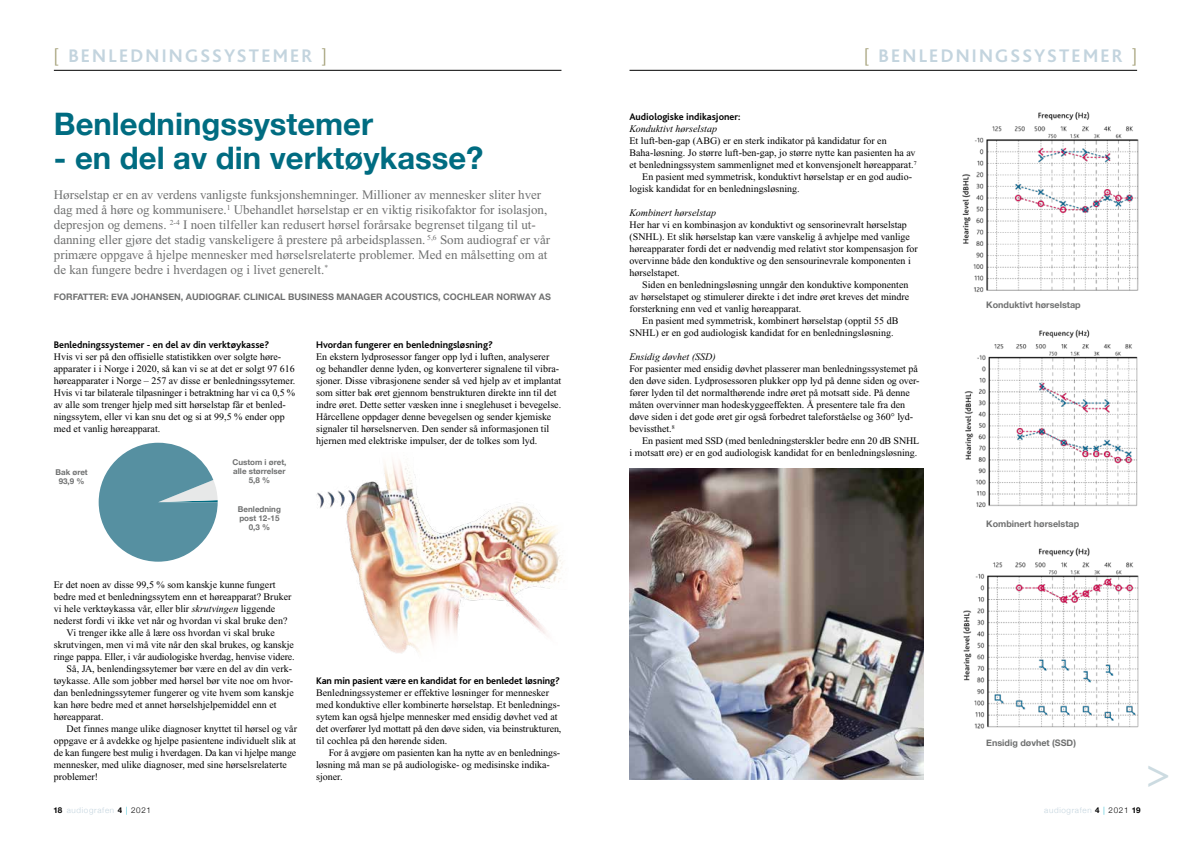
<style>
.page{position:relative;width:1191px;height:842px;background:#fff}
.page>*{position:absolute;margin:0;border:0;box-sizing:border-box;transform-origin:0 0}
.t1{font:700 44.4px "Times New Roman";color:#ccdbe1;scale:.83 1}
.t2{font:700 31px "Helvetica Neue";color:#006c81}
.t3{font:700 19.1px "Bliss";letter-spacing:.12em;color:#c3d4de}
.t4{font:13px/15px "Times New Roman";color:#6f7070}
.t5{font:10px/12px "Times New Roman";color:#000}
.t6{font:700 10px "Bliss";color:#000}
.t7{font:italic 10px "Times New Roman";color:#000}
.t8{font:10px "Times New Roman";letter-spacing:-.02em;color:#000}
.t9{font:700 9px "Helvetica Neue";color:#6f7070}
.t10{font:700 8px/9px "Helvetica Neue";color:#6f7070;text-align:center}
.t11{font:300 8px "Helvetica Neue";letter-spacing:.085em;color:#c3d4de}
.s1{font-family:"Helvetica Neue";font-weight:300;color:#a4a078}
.s2{font-style:italic}
.s3{font-weight:700;color:#000}
.s4{color:#21b8cf}
.s5{color:#000}
</style>
<div class="page">
<hr style="left:54px;top:70px;width:507px;height:1px;background:#000">
<hr style="left:629px;top:70px;width:508px;height:1px;background:#000">
<img style="left:962px;top:111px;width:177px;height:181px">
<img style="left:316px;top:461px;width:247px;height:192px">
<img style="left:629px;top:468px;width:294px;height:312px">
<svg style="left:99px;top:443px;width:119px;height:119px"></svg>
<img style="left:964px;top:329px;width:174px;height:179px">
<img style="left:963px;top:547px;width:176px;height:182px">
<h3 class="t3" style="left:54px;top:46px;width:274px"><span class="s1">[</span> BENLEDNINGSSYSTEMER <span class="s1">]</span></h3>
<h3 class="t3" style="left:864px;top:46px;width:274px"><span class="s1">[</span> BENLEDNINGSSYSTEMER <span class="s1">]</span></h3>
<h2 class="t2" style="left:54px;top:99px;width:321px">Benledningssystemer</h2>
<h2 class="t2" style="left:54px;top:134px;width:431px">- en del av din verktøykasse?</h2>
<p class="t4" style="left:54px;top:187px;width:498px">Hørselstap er en av verdens vanligste funksjonshemninger. Millioner av mennesker sliter hver dag med å høre og kommunisere.<sup>1</sup> Ubehandlet hørselstap er en viktig risikofaktor for isolasjon, depresjon og demens. <sup>2-4</sup> I noen tilfeller kan redusert hørsel forårsake begrenset tilgang til ut&shy;danning eller gjøre det stadig vanskeligere å prestere på arbeidsplassen. <sup>5,6</sup> Som audiograf er vår primære oppgave å hjelpe mennesker med hørselsrelaterte problemer. Med en målsetting om at de kan fungere bedre i hverdagen og i livet generelt.<sup>*</sup></p>
<p class="t9" style="left:54px;top:290px;width:498px">FORFATTER: EVA JOHANSEN, AUDIOGRAF. CLINICAL BUSINESS MANAGER ACOUSTICS, COCHLEAR NORWAY AS</p>
<p class="t6" style="left:54px;top:340px;width:217px">Benledningssystemer - en del av din verktøykasse?</p>
<p class="t5" style="left:54px;top:351px;width:243px">Hvis vi ser på den offisielle statistikken over solgte høre&shy;apparater i i Norge i 2020, så kan vi se at det er solgt 97 616 høreapparater i Norge – 257 av disse er benledningssytemer.<br>Hvis vi tar bilaterale tilpasninger i betraktning har vi ca 0,5 % av alle som trenger hjelp med sitt hørselstap får et benled&shy;ningssytem, eller vi kan snu det og si at 99,5 % ender opp med et vanlig høreapparat.</p>
<p class="t10" style="left:55px;top:468px;width:34px">Bak øret<br>93,9 %</p>
<p class="t10" style="left:232px;top:458px;width:55px">Custom i øret, alle størrelser<br>5,8 %</p>
<p class="t10" style="left:238px;top:504px;width:44px">Benledning post 12-15<br>0,3 %</p>
<p class="t6" style="left:316px;top:340px;width:178px">Hvordan fungerer en benledningsløsning?</p>
<p class="t5" style="left:316px;top:351px;width:247px">En ekstern lydprosessor fanger opp lyd i luften, analyserer og behandler denne lyden, og konverterer signalene til vibra&shy;sjoner. Disse vibrasjonene sender så ved hjelp av et implantat som sitter bak øret gjennom benstrukturen direkte inn til det indre øret. Dette setter væsken inne i sneglehuset i bevegelse.<br>Hårcellene oppdager denne bevegelsen og sender kjemiske signaler til hørselsnerven. Den sender så informasjonen til hjernen med elektriske impulser, der de tolkes som lyd.</p>
<p class="t5" style="left:54px;top:579px;width:223px">Er det noen av disse 99,5 % som kanskje kunne fungert</p>
<p class="t5" style="left:54px;top:591px;width:239px">bedre med et benledningssytem enn et høreapparat? Bruker</p>
<p class="t5" style="left:54px;top:603px;width:223px">vi hele verktøykassa vår, eller blir <span class="s2">skrutvingen</span> liggende</p>
<p class="t5" style="left:54px;top:615px;width:235px">nederst fordi vi ikke vet når og hvordan vi skal bruke den?</p>
<p class="t5" style="left:67px;top:627px;width:210px">Vi trenger ikke alle å lære oss hvordan vi skal bruke</p>
<p class="t5" style="left:54px;top:639px;width:242px">skrutvingen, men vi må vite når den skal brukes, og kanskje</p>
<p class="t5" style="left:54px;top:651px;width:242px">ringe pappa. Eller, i vår audiologiske hverdag, henvise videre.</p>
<p class="t5" style="left:67px;top:663px;width:227px">Så, JA, benlendingssytemer bør være en del av din verk-</p>
<p class="t5" style="left:54px;top:675px;width:241px">tøykasse. Alle som jobber med hørsel bør vite noe om hvor-</p>
<p class="t5" style="left:54px;top:687px;width:241px">dan benledningssytemer fungerer og vite hvem som kanskje</p>
<p class="t5" style="left:54px;top:699px;width:224px">kan høre bedre med et annet hørselshjelpemiddel enn et</p>
<p class="t5" style="left:54px;top:711px;width:51px">høreapparat.</p>
<p class="t5" style="left:67px;top:723px;width:232px">Det finnes mange ulike diagnoser knyttet til hørsel og vår</p>
<p class="t5" style="left:54px;top:735px;width:244px">oppgave er å avdekke og hjelpe pasientene individuelt slik at</p>
<p class="t8" style="left:54px;top:747px;width:244px">de kan fungere best mulig i hverdagen. Da kan vi hjelpe mange</p>
<p class="t5" style="left:54px;top:759px;width:235px">mennesker, med ulike diagnoser, med sine hørselsrelaterte</p>
<p class="t5" style="left:54px;top:771px;width:46px">problemer!</p>
<p class="t6" style="left:316px;top:676px;width:245px">Kan min pasient være en kandidat for en benledet løsning?</p>
<p class="t5" style="left:316px;top:687px;width:247px">Benledningssystemer er effektive løsninger for mennesker med konduktive eller kombinerte hørselstap. Et benlednings&shy;sytem kan også hjelpe mennesker med ensidig døvhet ved at det overfører lyd mottatt på den døve siden, via beinstrukturen, til cochlea på den hørende siden.</p>
<p class="t5" style="left:316px;top:747px;width:245px;text-indent:13px">For å avgjøre om pasienten kan ha nytte av en benlednings&shy;løsning må man se på audiologiske- og medisinske indika&shy;sjoner.</p>
<p class="t6" style="left:629px;top:112px;width:112px">Audiologiske indikasjoner:</p>
<p class="t7" style="left:629px;top:123px;width:89px">Konduktivt hørselstap</p>
<p class="t5" style="left:629px;top:135px;width:259px">Et luft-ben-gap (ABG) er en sterk indikator på kandidatur for en</p>
<p class="t5" style="left:629px;top:147px;width:288px">Baha-løsning. Jo større luft-ben-gap, jo større nytte kan pasienten ha av</p>
<p class="t5" style="left:629px;top:159px;width:288px">et benledningssystem sammenlignet med et konvensjonelt høreapparat.<sup>7</sup></p>
<p class="t5" style="left:642px;top:171px;width:270px">En pasient med symmetrisk, konduktivt hørselstap er en god audio-</p>
<p class="t5" style="left:629px;top:183px;width:172px">logisk kandidat for en benledningsløsning.</p>
<p class="t7" style="left:629px;top:207px;width:88px">Kombinert hørselstap</p>
<p class="t5" style="left:629px;top:219px;width:290px">Her har vi en kombinasjon av konduktivt og sensorinevralt hørselstap (SNHL). Et slik hørselstap kan være vanskelig å avhjelpe med vanlige høreapparater fordi det er nødvendig med relativt stor kompensasjon for overvinne både den konduktive og den sensourinevrale komponenten i hørselstapet.</p>
<p class="t5" style="left:629px;top:279px;width:281px;text-align:justify;text-indent:13px">Siden en benledningsløsning unngår den konduktive komponenten av hørselstapet og stimulerer direkte i det indre øret kreves det mindre forsterkning enn ved et vanlig høreapparat.</p>
<p class="t5" style="left:629px;top:315px;width:270px;text-indent:13px">En pasient med symmetrisk, kombinert hørselstap (opptil 55 dB<br>SNHL) er en god audiologisk kandidat for en benledningsløsning.</p>
<p class="t7" style="left:629px;top:351px;width:88px">Ensidig døvhet (SSD)</p>
<p class="t5" style="left:629px;top:363px;width:291px">For pasienter med ensidig døvhet plasserer man benledningssystemet på den døve siden. Lydprosessoren plukker opp lyd på denne siden og over&shy;fører lyden til det normalthørende indre øret på motsatt side. På denne måten overvinner man hodeskyggeeffekten. Å presentere tale fra den døve siden i det gode øret gir også forbedret taleforståelse og 360° lyd&shy;bevissthet.<sup>8</sup></p>
<p class="t5" style="left:629px;top:435px;width:291px;text-align:right">En pasient med SSD (med benledningsterskler bedre enn 20 dB SNHL<br>i motsatt øre) er en god audiologisk kandidat for en benledningsløsning.</p>
<p class="t9" style="left:986px;top:297px;width:96px">Konduktivt hørselstap</p>
<p class="t9" style="left:986px;top:517px;width:94px">Kombinert hørselstap</p>
<p class="t9" style="left:986px;top:736px;width:91px">Ensidig døvhet (SSD)</p>
<h1 class="t1" style="left:1147px;top:752px;width:27px">&gt;</h1>
<p class="t11" style="left:53px;top:804px;width:99px"><span class="s3">18</span> audiografen <span class="s3">4</span> <span class="s4">|</span> <span class="s5">2021</span></p>
<p class="t11" style="left:1044px;top:804px;width:98px">audiografen <span class="s3">4</span> <span class="s4">|</span> <span class="s5">2021</span> <span class="s3">19</span></p>
</div>
